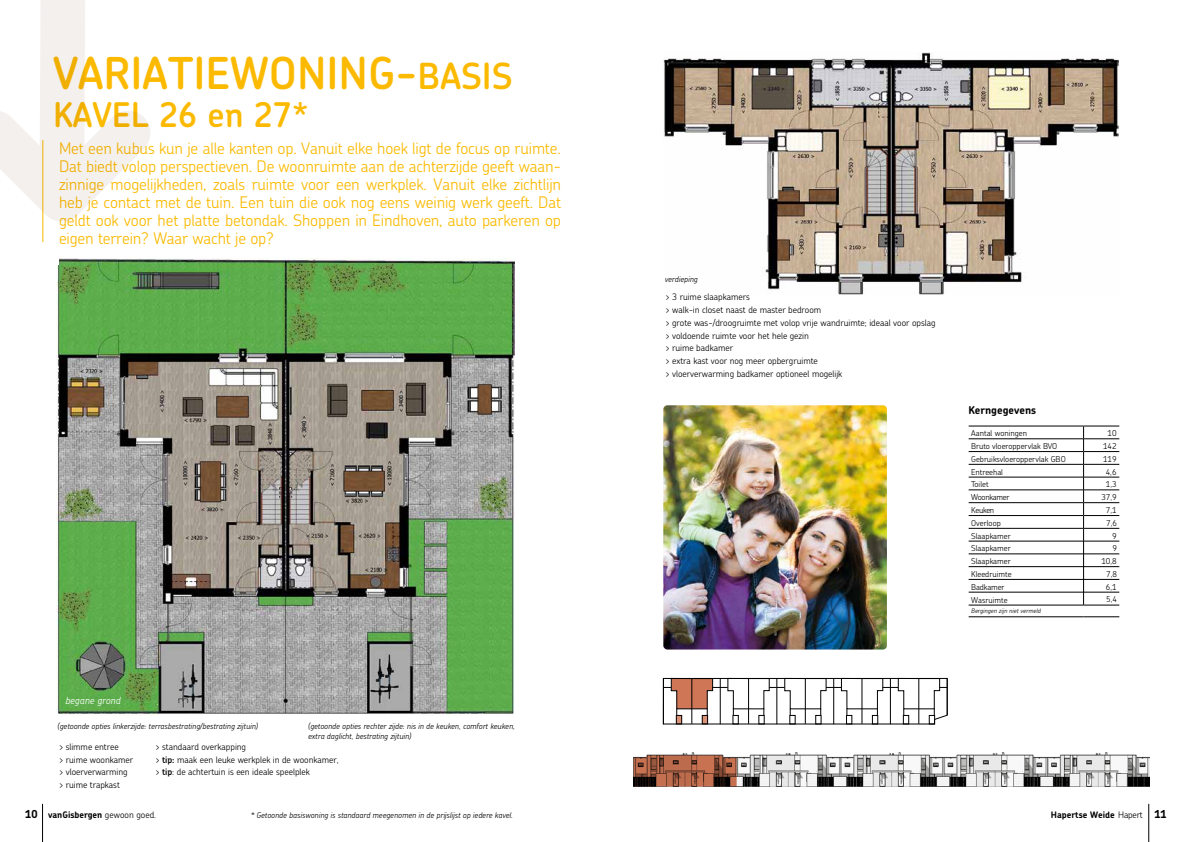
<style>
.page{position:relative;width:1191px;height:842px;background:#fff}
.page>*{position:absolute;margin:0;border:0;box-sizing:border-box;transform-origin:0 0}
.t1{font:600 44px "Chevin";color:#fbba00}
.t2{font:600 34px "Chevin";color:#fbba00}
.t3{font:300 16px/18px "Chevin";letter-spacing:-.01em;color:#fbba00;text-align:justify}
.t4{font:700 11px "Chevin";color:#000}
.t5{font:700 10.8px "Chevin";color:#000}
.t6{font:italic 300 10px "Chevin";letter-spacing:-.005em;color:#fff}
.t7{font:300 9px/12.8px "Chevin";letter-spacing:-.005em;color:#000}
.t8{font:700 9px "Chevin";color:#000}
.t9{font:300 8.1px/12.9px "Chevin";color:#000}
.t10{font:300 8.1px "Chevin";letter-spacing:-.035em;color:#000}
.t11{font:italic 300 8px/10px "Chevin";letter-spacing:-.005em;color:#000}
.t12{font:italic 300 6.3px "Chevin";color:#000}
.s1{font-size:36px}
.s2{font-weight:600}
.s3{font-size:11px}
.s4{font-weight:300}
</style>
<div class="page">
<img style="left:663px;top:52px;width:455px;height:242px">
<hr style="left:42px;top:140px;width:1px;height:102px;background:#fbba00">
<hr style="left:1148px;top:804px;width:1px;height:38px;background:#000">
<hr style="left:42px;top:804px;width:1px;height:38px;background:#000">
<hr style="left:968px;top:438px;width:115px;height:1px;background:#000">
<hr style="left:1084px;top:438px;width:35px;height:1px;background:#000">
<hr style="left:968px;top:451px;width:115px;height:1px;background:#000">
<hr style="left:1084px;top:451px;width:35px;height:1px;background:#000">
<hr style="left:968px;top:425px;width:115px;height:1px;background:#000">
<hr style="left:1083px;top:425px;width:36px;height:1px;background:#000">
<hr style="left:968px;top:464px;width:115px;height:1px;background:#000">
<hr style="left:1084px;top:464px;width:35px;height:1px;background:#000">
<hr style="left:968px;top:477px;width:115px;height:1px;background:#000">
<hr style="left:1084px;top:477px;width:35px;height:1px;background:#000">
<hr style="left:968px;top:490px;width:115px;height:1px;background:#000">
<hr style="left:1084px;top:490px;width:35px;height:1px;background:#000">
<hr style="left:968px;top:502px;width:115px;height:1px;background:#000">
<hr style="left:1084px;top:502px;width:35px;height:1px;background:#000">
<hr style="left:968px;top:515px;width:115px;height:1px;background:#000">
<hr style="left:1084px;top:515px;width:35px;height:1px;background:#000">
<hr style="left:968px;top:528px;width:115px;height:1px;background:#000">
<hr style="left:1084px;top:528px;width:35px;height:1px;background:#000">
<hr style="left:968px;top:541px;width:115px;height:1px;background:#000">
<hr style="left:1084px;top:541px;width:35px;height:1px;background:#000">
<hr style="left:968px;top:554px;width:115px;height:1px;background:#000">
<hr style="left:1084px;top:554px;width:35px;height:1px;background:#000">
<svg style="left:1083px;top:426px;width:1px;height:140px"></svg>
<hr style="left:1083px;top:567px;width:1px;height:38px;background:#000">
<hr style="left:968px;top:566px;width:115px;height:1px;background:#000">
<hr style="left:1083px;top:566px;width:36px;height:1px;background:#000">
<hr style="left:968px;top:579px;width:115px;height:1px;background:#000">
<hr style="left:1083px;top:579px;width:36px;height:1px;background:#000">
<hr style="left:968px;top:616px;width:115px;height:1px;background:#000">
<hr style="left:1083px;top:616px;width:36px;height:1px;background:#000">
<hr style="left:968px;top:605px;width:115px;height:1px;background:#000">
<hr style="left:1083px;top:605px;width:36px;height:1px;background:#000">
<hr style="left:968px;top:592px;width:115px;height:1px;background:#000">
<hr style="left:1083px;top:592px;width:36px;height:1px;background:#000">
<svg style="left:0;top:0;width:150px;height:222px"></svg>
<hr style="left:947px;top:678px;width:1px;height:37px;background:#000">
<svg style="left:662px;top:678px;width:285px;height:47px"></svg>
<img style="left:647px;top:752px;width:502px;height:35px">
<svg style="left:633px;top:755px;width:103px;height:32px;background:#8e543e"></svg>
<img style="left:57px;top:258px;width:458px;height:457px">
<img style="left:663px;top:405px;width:224px;height:245px">
<div style="left:50px;top:257px;width:8px;height:8px;background:#fff"></div>
<h1 class="t1" style="left:53px;top:44px;width:461px">VARIATIEWONING-<span class="s1">BASIS</span></h1>
<h2 class="t2" style="left:53px;top:92px;width:257px">KAVEL 26 en 27*</h2>
<p class="t3" style="left:59px;top:139px;width:503px">Met een kubus kun je alle kanten op. Vanuit elke hoek ligt de focus op ruimte.<br>Dat biedt volop perspectieven. De woonruimte aan de achterzijde geeft waan&shy;zinnige mogelijkheden, zoals ruimte voor een werkplek. Vanuit elke zichtlijn heb je contact met de tuin. Een tuin die ook nog eens weinig werk geeft. Dat geldt ook voor het platte betondak. Shoppen in Eindhoven, auto parkeren op eigen terrein? Waar wacht je op?</p>
<p class="t6" style="left:65px;top:694px;width:57px">begane grond</p>
<p class="t11" style="left:58px;top:721px;width:202px">(getoonde opties linkerzijde: terrasbestrating/bestrating zijtuin)</p>
<p class="t11" style="left:308px;top:721px;width:208px">(getoonde opties rechter zijde: nis in de keuken, comfort keuken, extra daglicht, bestrating zijtuin)</p>
<p class="t7" style="left:59px;top:740px;width:75px">&gt; slimme entree<br>&gt; ruime woonkamer &gt; vloerverwarming &gt; ruime trapkast</p>
<p class="t7" style="left:156px;top:740px;width:184px">&gt; standaard overkapping<br>&gt; <span class="s2">tip:</span> maak een leuke werkplek in de woonkamer, &gt; <span class="s2">tip</span>: de achtertuin is een ideale speelplek</p>
<p class="t11" style="left:665px;top:274px;width:35px">verdieping</p>
<p class="t7" style="left:666px;top:291px;width:271px">&gt; 3 ruime slaapkamers<br>&gt; walk-in closet naast de master bedroom<br>&gt; grote was-/droogruimte met volop vrije wandruimte; ideaal voor opslag &gt; voldoende ruimte voor het hele gezin<br>&gt; ruime badkamer<br>&gt; extra kast voor nog meer opbergruimte<br>&gt; vloerverwarming badkamer optioneel mogelijk</p>
<p class="t5" style="left:968px;top:403px;width:69px">Kerngegevens</p>
<p class="t9" style="left:971px;top:427px;width:57px">Aantal woningen</p>
<p class="t9" style="left:1107px;top:427px;width:11px">10</p>
<p class="t9" style="left:971px;top:440px;width:88px">Bruto vloeroppervlak BVO</p>
<p class="t9" style="left:1103px;top:440px;width:15px">142</p>
<p class="t9" style="left:971px;top:452px;width:96px">Gebruiksvloeroppervlak GBO</p>
<p class="t9" style="left:1103px;top:452px;width:15px">119</p>
<p class="t9" style="left:971px;top:465px;width:33px">Entreehal</p>
<p class="t9" style="left:1105px;top:465px;width:12px">4,6</p>
<p class="t9" style="left:971px;top:478px;width:19px">Toilet</p>
<p class="t9" style="left:1106px;top:478px;width:12px">1,3</p>
<p class="t9" style="left:971px;top:504px;width:25px">Keuken</p>
<p class="t9" style="left:1105px;top:504px;width:12px">7,1</p>
<p class="t10" style="left:971px;top:492px;width:40px">Woonkamer</p>
<p class="t9" style="left:1101px;top:491px;width:17px">37,9</p>
<p class="t9" style="left:971px;top:516px;width:31px">Overloop</p>
<p class="t9" style="left:1106px;top:516px;width:12px">7,6</p>
<p class="t9" style="left:971px;top:529px;width:41px">Slaapkamer</p>
<p class="t9" style="left:1112px;top:529px;width:6px">9</p>
<p class="t9" style="left:971px;top:542px;width:41px">Slaapkamer</p>
<p class="t9" style="left:1112px;top:542px;width:6px">9</p>
<p class="t9" style="left:971px;top:555px;width:42px">Slaapkamer<br>Kleedruimte</p>
<p class="t9" style="left:1101px;top:555px;width:17px;text-align:center">10,8<br>7,8</p>
<p class="t9" style="left:971px;top:580px;width:35px">Badkamer</p>
<p class="t9" style="left:1105px;top:580px;width:12px">6,1</p>
<p class="t9" style="left:971px;top:593px;width:38px">Wasruimte</p>
<p class="t9" style="left:1106px;top:593px;width:12px">5,4</p>
<p class="t12" style="left:971px;top:607px;width:71px">Bergingen zijn niet vermeld</p>
<p class="t8" style="left:25px;top:809px;width:133px"><span class="s3">10</span> vanGisbergen <span class="s4">gewoon goed.</span></p>
<p class="t4" style="left:1154px;top:807px;width:14px">11</p>
<p class="t8" style="left:1050px;top:809px;width:93px">Hapertse Weide <span class="s4">Hapert</span></p>
<p class="t11" style="left:250px;top:810px;width:264px">* Getoonde basiswoning is standaard meegenomen in de prijslijst op iedere kavel.</p>
</div>
